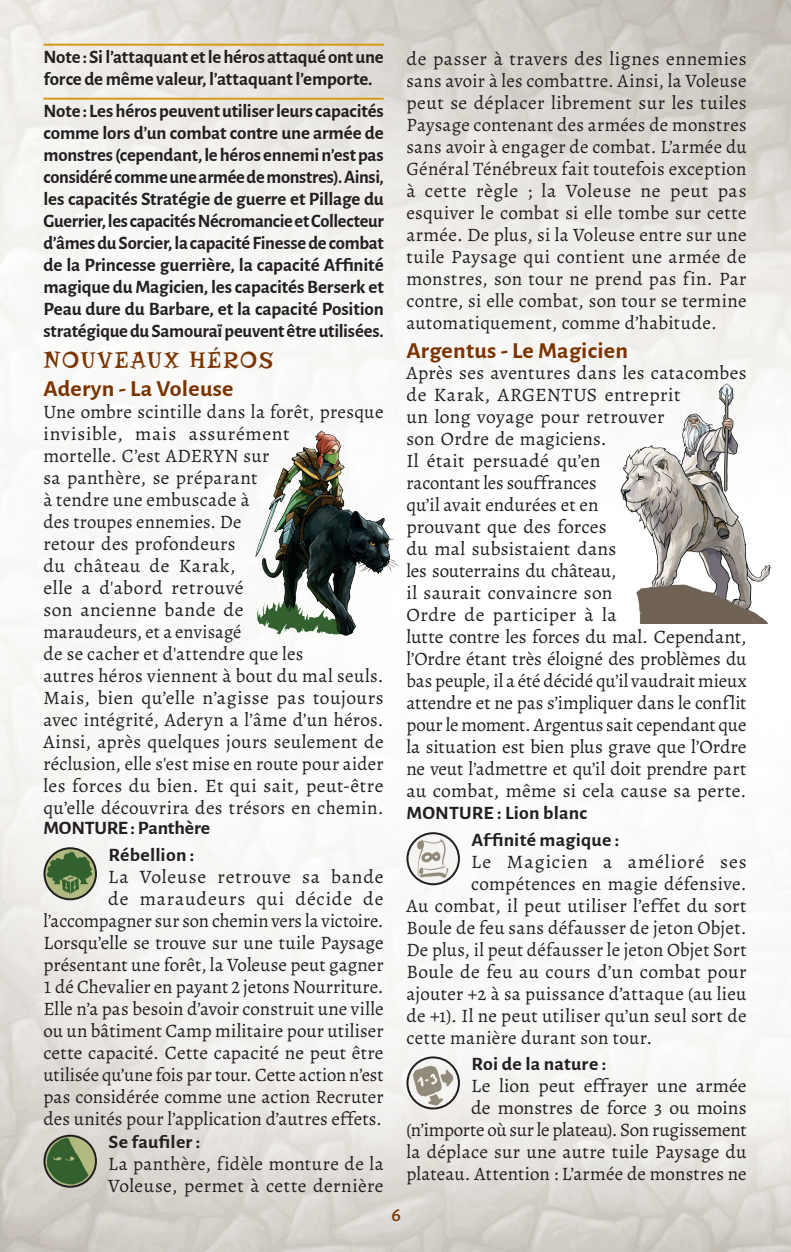
<style>
.page{position:relative;width:791px;height:1252px;background:#fff}
.page>*{position:absolute;margin:0;border:0;box-sizing:border-box;transform-origin:0 0}
.t1{font:24px "Risque";letter-spacing:.08em;color:#7b3300}
.t2{font:700 23px "Alegreya Sans";letter-spacing:.01em;color:#7b3300;scale:1.04 1}
.t3{font:500 20px "Alegreya Sans";color:#7b3300}
.t4{font:19px/22px "Alegreya";letter-spacing:.01em;color:#231f20}
.t5{font:700 19px/22px "Alegreya Sans";letter-spacing:-.005em;color:#231f20}
.t6{font:700 19px/26.2px "Alegreya Sans";letter-spacing:-.005em;color:#231f20;scale:1.04 1}
.t7{font:19px "Alegreya";letter-spacing:.045em;color:#231f20}
</style>
<div class="page">
<img style="left:0;top:0;width:791px;height:1251px">
<img style="left:45px;top:848px;width:51px;height:51px">
<div style="left:43px;top:847px;width:54px;height:53px;border:2px solid #231f20;border-radius:50%"></div>
<img style="left:44px;top:1135px;width:52px;height:51px;border-radius:26px">
<div style="left:43px;top:1134px;width:54px;height:53px;border:2px solid #231f20;border-radius:50%"></div>
<img style="left:408px;top:833px;width:50px;height:51px">
<div style="left:406px;top:832px;width:54px;height:53px;border:2px solid #231f20;border-radius:50%"></div>
<img style="left:408px;top:1057px;width:50px;height:51px">
<div style="left:406px;top:1056px;width:54px;height:53px;border:2px solid #231f20;border-radius:50%"></div>
<img style="left:246px;top:424px;width:155px;height:211px">
<img style="left:605px;top:381px;width:171px;height:242px">
<hr style="left:43px;top:44px;width:341px;height:2px;background:#d99811">
<hr style="left:43px;top:98px;width:341px;height:2px;background:#d99811">
<p class="t5" style="left:43px;top:44px;width:342px">Note : Si l’attaquant et le héros attaqué ont une force de même valeur, l’attaquant l’emporte.</p>
<p class="t5" style="left:43px;top:98px;width:342px;text-align:justify">Note : Les héros peuvent utiliser leurs capacités comme lors d’un combat contre une armée de monstres (cependant, le héros ennemi n’est pas considéré comme une armée de monstres). Ainsi, les capacités Stratégie de guerre et Pillage du Guerrier, les capacités Nécromancie et Collecteur d’âmes du Sorcier, la capacité Finesse de combat de la Princesse guerrière, la capacité Affinité magique du Magicien, les capacités Berserk et Peau dure du Barbare, et la capacité Position stratégique du Samouraï peuvent être utilisées.</p>
<p class="t1" style="left:43px;top:346px;width:231px">NOUVEAUX HÉROS</p>
<p class="t2" style="left:43px;top:372px;width:184px">Aderyn - La Voleuse</p>
<p class="t4" style="left:43px;top:400px;width:342px">Une ombre scintille dans la forêt, presque invisible, mais assurément<br>mortelle. C’est ADERYN sur<br>sa panthère, se préparant<br>à tendre une embuscade à<br>des troupes ennemies. De<br>retour des profondeurs<br>du château de Karak,<br>elle a d'abord retrouvé<br>son ancienne bande de<br>maraudeurs, et a envisagé<br>de se cacher et d'attendre que les<br>autres héros viennent à bout du mal seuls.<br>Mais, bien qu’elle n’agisse pas toujours avec intégrité, Aderyn a l’âme d’un héros.<br>Ainsi, après quelques jours seulement de réclusion, elle s'est mise en route pour aider les forces du bien. Et qui sait, peut-être qu’elle découvrira des trésors en chemin.</p>
<p class="t6" style="left:108px;top:813px;width:99px;text-indent:-65px">MONTURE : Panthère<br>Rébellion :</p>
<p class="t4" style="left:43px;top:865px;width:342px;text-align:right">La Voleuse retrouve sa bande<br>de maraudeurs qui décide de l’accompagner sur son chemin vers la victoire.<br>Lorsqu’elle se trouve sur une tuile Paysage présentant une forêt, la Voleuse peut gagner 1 dé Chevalier en payant 2 jetons Nourriture.<br>Elle n’a pas besoin d’avoir construit une ville ou un bâtiment Camp militaire pour utiliser cette capacité. Cette capacité ne peut être utilisée qu’une fois par tour. Cette action n’est pas considérée comme une action Recruter des unités pour l’application d’autres effets.</p>
<p class="t6" style="left:108px;top:1127px;width:90px">Se faufiler :</p>
<p class="t4" style="left:108px;top:1152px;width:277px">La panthère, fidèle monture de la<br>Voleuse, permet à cette dernière</p>
<p class="t4" style="left:406px;top:48px;width:342px;text-align:justify">de passer à travers des lignes ennemies sans avoir à les combattre. Ainsi, la Voleuse peut se déplacer librement sur les tuiles Paysage contenant des armées de monstres sans avoir à engager de combat. L’armée du Général Ténébreux fait toutefois exception à cette règle ; la Voleuse ne peut pas esquiver le combat si elle tombe sur cette armée. De plus, si la Voleuse entre sur une tuile Paysage qui contient une armée de monstres, son tour ne prend pas fin. Par contre, si elle combat, son tour se termine automatiquement, comme d’habitude.</p>
<p class="t2" style="left:406px;top:333px;width:215px">Argentus - Le Magicien</p>
<p class="t4" style="left:406px;top:362px;width:342px">Après ses aventures dans les catacombes de Karak, ARGENTUS entreprit<br>un long voyage pour retrouver<br>son Ordre de magiciens.<br>Il était persuadé qu’en<br>racontant les souffrances<br>qu’il avait endurées et en<br>prouvant que des forces<br>du mal subsistaient dans<br>les souterrains du château,<br>il saurait convaincre son<br>Ordre de participer à la<br>lutte contre les forces du mal. Cependant, l’Ordre étant très éloigné des problèmes du bas peuple, il a été décidé qu’il vaudrait mieux attendre et ne pas s’impliquer dans le conf lit pour le moment. Argentus sait cependant que la situation est bien plus grave que l’Ordre ne veut l’admettre et qu’il doit prendre part au combat, même si cela cause sa perte.</p>
<p class="t6" style="left:471px;top:798px;width:144px;text-indent:-65px">MONTURE : Lion blanc<br>Affinité magique :</p>
<p class="t7" style="left:471px;top:849px;width:277px">Le Magicien a amélioré ses</p>
<p class="t4" style="left:471px;top:872px;width:277px">compétences en magie défensive.</p>
<p class="t4" style="left:406px;top:894px;width:341px">Au combat, il peut utiliser l’effet du sort</p>
<p class="t4" style="left:406px;top:916px;width:341px">Boule de feu sans défausser de jeton Objet.</p>
<p class="t4" style="left:406px;top:938px;width:342px">De plus, il peut défausser le jeton Objet Sort</p>
<p class="t4" style="left:406px;top:960px;width:341px">Boule de feu au cours d’un combat pour</p>
<p class="t4" style="left:406px;top:982px;width:342px">ajouter +2 à sa puissance d’attaque (au lieu</p>
<p class="t4" style="left:406px;top:1004px;width:342px">de +1). Il ne peut utiliser qu’un seul sort de</p>
<p class="t4" style="left:406px;top:1026px;width:247px">cette manière durant son tour.</p>
<p class="t6" style="left:471px;top:1049px;width:131px">Roi de la nature :</p>
<p class="t4" style="left:406px;top:1074px;width:342px;text-align:right">Le lion peut effrayer une armée<br>de monstres de force 3 ou moins (n’importe où sur le plateau). Son rugissement la déplace sur une autre tuile Paysage du plateau. Attention : L’armée de monstres ne</p>
<p class="t3" style="left:391px;top:1200px;width:11px">6</p>
</div>
